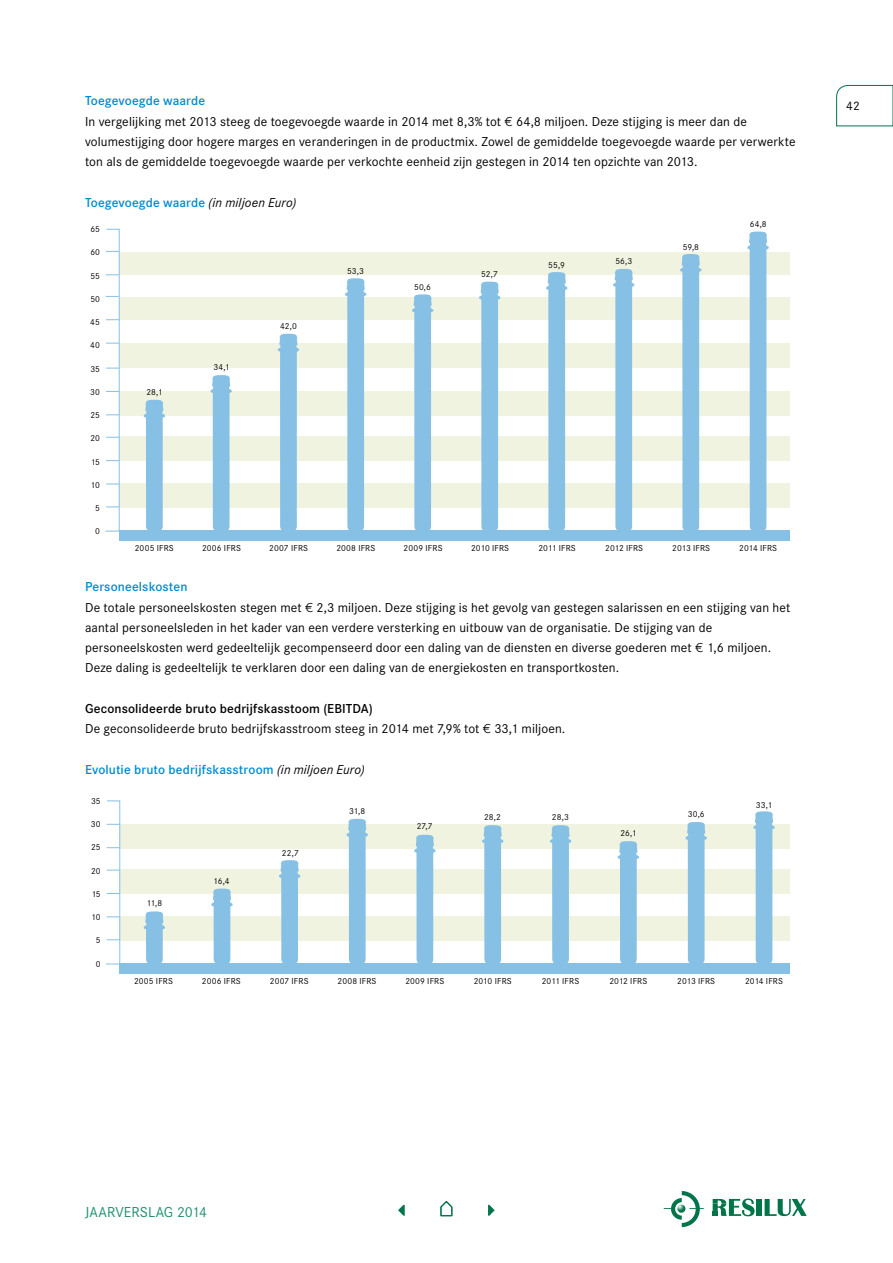
<style>
.page{position:relative;width:893px;height:1263px;background:#fff}
.page>*{position:absolute;margin:0;border:0;box-sizing:border-box;transform-origin:0 0}
.t1{font:15px "Corporate S";color:#1f906f}
.t2{font:13.5px/20.2px "Corporate S";letter-spacing:.01em;color:#000}
.t3{font:600 13.5px "Corporate S";letter-spacing:.005em;color:#008bd2}
.t4{font:12.75px "Corporate S";color:#000}
.t5{font:9px "Corporate S";letter-spacing:.015em;color:#000}
.s1{font-weight:600;color:#008bd2}
.s2{font-family:"Euro Sans ITC"}
.s3{font-weight:400;font-style:italic;color:#000}
.s4{font-weight:600}
</style>
<div class="page">
<div style="left:119px;top:916px;width:671px;height:25px;background:#f0f3e0"></div>
<div style="left:119px;top:824px;width:671px;height:24px;background:#f0f3e0"></div>
<div style="left:119px;top:869px;width:671px;height:25px;background:#f0f3e0"></div>
<svg style="left:106px;top:800px;width:15px;height:165px"></svg>
<svg style="left:144px;top:911px;width:21px;height:52px"></svg>
<svg style="left:211px;top:888px;width:22px;height:75px"></svg>
<svg style="left:279px;top:860px;width:21px;height:103px"></svg>
<svg style="left:347px;top:819px;width:21px;height:144px"></svg>
<svg style="left:414px;top:835px;width:21px;height:128px;background:#9dcbe7"></svg>
<svg style="left:482px;top:825px;width:21px;height:138px"></svg>
<svg style="left:550px;top:825px;width:21px;height:138px"></svg>
<svg style="left:618px;top:841px;width:21px;height:122px"></svg>
<svg style="left:685px;top:822px;width:22px;height:141px"></svg>
<svg style="left:753px;top:811px;width:22px;height:152px"></svg>
<div style="left:120px;top:963px;width:670px;height:10px;background:#87c0e5"></div>
<div style="left:119px;top:483px;width:671px;height:25px;background:#f0f3e0"></div>
<div style="left:119px;top:391px;width:671px;height:24px;background:#f0f3e0"></div>
<div style="left:119px;top:437px;width:671px;height:24px;background:#f0f3e0"></div>
<div style="left:119px;top:344px;width:671px;height:24px;background:#f0f3e0"></div>
<div style="left:119px;top:297px;width:671px;height:23px;background:#f0f3e0"></div>
<div style="left:119px;top:252px;width:671px;height:23px;background:#f0f3e0"></div>
<svg style="left:144px;top:400px;width:21px;height:130px"></svg>
<svg style="left:210px;top:375px;width:22px;height:155px"></svg>
<svg style="left:278px;top:334px;width:21px;height:196px"></svg>
<svg style="left:345px;top:278px;width:21px;height:252px"></svg>
<svg style="left:412px;top:294px;width:21px;height:236px"></svg>
<svg style="left:479px;top:282px;width:21px;height:248px"></svg>
<svg style="left:546px;top:272px;width:21px;height:258px"></svg>
<svg style="left:613px;top:269px;width:21px;height:261px"></svg>
<svg style="left:680px;top:254px;width:21px;height:276px;background:#9dcbe6"></svg>
<div style="left:119px;top:530px;width:671px;height:11px;background:#87c0e5"></div>
<svg style="left:747px;top:232px;width:22px;height:298px"></svg>
<svg style="left:105px;top:228px;width:15px;height:304px"></svg>
<svg style="left:713px;top:1198px;width:42px;height:18px"></svg>
<div style="left:757px;top:1199px;width:5px;height:17px;background:#00754a"></div>
<svg style="left:765px;top:1199px;width:42px;height:17px"></svg>
<svg style="left:664px;top:1191px;width:40px;height:36px"></svg>
<svg style="left:836px;top:85px;width:57px;height:41px"></svg>
<svg style="left:488px;top:1205px;width:7px;height:11px"></svg>
<svg style="left:398px;top:1205px;width:7px;height:11px"></svg>
<svg style="left:440px;top:1201px;width:13px;height:16px"></svg>
<p class="t2" style="left:85px;top:91px;width:712px"><span class="s1">Toegevoegde waarde<br></span>In vergelijking met 2013 steeg de toegevoegde waarde in 2014 met 8,3% tot <span class="s2">E</span> 64,8 miljoen. Deze stijging is meer dan de volumestijging door hogere marges en veranderingen in de productmix. Zowel de gemiddelde toegevoegde waarde per verwerkte ton als de gemiddelde toegevoegde waarde per verkochte eenheid zijn gestegen in 2014 ten opzichte van 2013.</p>
<p class="t3" style="left:85px;top:194px;width:213px">Toegevoegde waarde <span class="s3">(in miljoen Euro)</span></p>
<p class="t5" style="left:90px;top:224px;width:11px">65</p>
<p class="t5" style="left:90px;top:247px;width:11px">60</p>
<p class="t5" style="left:90px;top:271px;width:11px">55</p>
<p class="t5" style="left:90px;top:294px;width:11px">50</p>
<p class="t5" style="left:90px;top:317px;width:11px">45</p>
<p class="t5" style="left:90px;top:340px;width:11px">40</p>
<p class="t5" style="left:90px;top:364px;width:11px">35</p>
<p class="t5" style="left:90px;top:387px;width:11px">30</p>
<p class="t5" style="left:91px;top:410px;width:11px">25</p>
<p class="t5" style="left:90px;top:433px;width:11px">20</p>
<p class="t5" style="left:91px;top:457px;width:11px">15</p>
<p class="t5" style="left:91px;top:480px;width:11px">10</p>
<p class="t5" style="left:95px;top:503px;width:6px">5</p>
<p class="t5" style="left:95px;top:526px;width:6px">0</p>
<p class="t5" style="left:147px;top:387px;width:18px">28,1</p>
<p class="t5" style="left:213px;top:362px;width:18px">34,1</p>
<p class="t5" style="left:280px;top:321px;width:18px">42,0</p>
<p class="t5" style="left:347px;top:266px;width:19px">53,3</p>
<p class="t5" style="left:414px;top:282px;width:18px">50,6</p>
<p class="t5" style="left:481px;top:269px;width:18px">52,7</p>
<p class="t5" style="left:548px;top:260px;width:18px">55,9</p>
<p class="t5" style="left:615px;top:256px;width:19px">56,3</p>
<p class="t5" style="left:683px;top:242px;width:18px">59,8</p>
<p class="t5" style="left:750px;top:219px;width:19px">64,8</p>
<p class="t5" style="left:135px;top:543px;width:40px">2005 IFRS</p>
<p class="t5" style="left:202px;top:543px;width:40px">2006 IFRS</p>
<p class="t5" style="left:269px;top:543px;width:40px">2007 IFRS</p>
<p class="t5" style="left:336px;top:543px;width:41px">2008 IFRS</p>
<p class="t5" style="left:404px;top:543px;width:40px">2009 IFRS</p>
<p class="t5" style="left:471px;top:543px;width:40px">2010 IFRS</p>
<p class="t5" style="left:538px;top:543px;width:39px">2011 IFRS</p>
<p class="t5" style="left:605px;top:543px;width:39px">2012 IFRS</p>
<p class="t5" style="left:672px;top:543px;width:39px">2013 IFRS</p>
<p class="t5" style="left:739px;top:543px;width:39px">2014 IFRS</p>
<p class="t2" style="left:85px;top:577px;width:707px"><span class="s1">Personeelskosten<br></span>De totale personeelskosten stegen met <span class="s2">E</span> 2,3 miljoen. Deze stijging is het gevolg van gestegen salarissen en een stijging van het aantal personeelsleden in het kader van een verdere versterking en uitbouw van de organisatie. De stijging van de personeelskosten werd gedeeltelijk gecompenseerd door een daling van de diensten en diverse goederen met <span class="s2">E</span> 1,6 miljoen.<br>Deze daling is gedeeltelijk te verklaren door een daling van de energiekosten en transportkosten.</p>
<p class="t2" style="left:85px;top:698px;width:482px"><span class="s4">Geconsolideerde bruto bedrijfskasstoom (EBITDA)<br></span>De geconsolideerde bruto bedrijfskasstroom steeg in 2014 met 7,9% tot <span class="s2">E</span> 33,1 miljoen.</p>
<p class="t3" style="left:85px;top:761px;width:281px">Evolutie bruto bedrijfskasstroom <span class="s3">(in miljoen Euro)</span></p>
<p class="t5" style="left:91px;top:796px;width:11px">35</p>
<p class="t5" style="left:91px;top:819px;width:11px">30</p>
<p class="t5" style="left:91px;top:842px;width:11px">25</p>
<p class="t5" style="left:91px;top:866px;width:11px">20</p>
<p class="t5" style="left:91px;top:889px;width:11px">15</p>
<p class="t5" style="left:91px;top:912px;width:11px">10</p>
<p class="t5" style="left:96px;top:935px;width:6px">5</p>
<p class="t5" style="left:96px;top:959px;width:6px">0</p>
<p class="t5" style="left:134px;top:976px;width:40px">2005 IFRS</p>
<p class="t5" style="left:202px;top:976px;width:40px">2006 IFRS</p>
<p class="t5" style="left:270px;top:976px;width:40px">2007 IFRS</p>
<p class="t5" style="left:338px;top:976px;width:41px">2008 IFRS</p>
<p class="t5" style="left:405px;top:976px;width:40px">2009 IFRS</p>
<p class="t5" style="left:474px;top:976px;width:40px">2010 IFRS</p>
<p class="t5" style="left:542px;top:976px;width:39px">2011 IFRS</p>
<p class="t5" style="left:609px;top:976px;width:39px">2012 IFRS</p>
<p class="t5" style="left:677px;top:976px;width:39px">2013 IFRS</p>
<p class="t5" style="left:745px;top:976px;width:39px">2014 IFRS</p>
<p class="t5" style="left:756px;top:800px;width:18px">33,1</p>
<p class="t5" style="left:349px;top:806px;width:18px">31,8</p>
<p class="t5" style="left:688px;top:808px;width:19px">30,6</p>
<p class="t5" style="left:484px;top:812px;width:18px">28,2</p>
<p class="t5" style="left:552px;top:812px;width:18px">28,3</p>
<p class="t5" style="left:417px;top:821px;width:18px">27,7</p>
<p class="t5" style="left:620px;top:828px;width:18px">26,1</p>
<p class="t5" style="left:282px;top:848px;width:18px">22,7</p>
<p class="t5" style="left:213px;top:876px;width:18px">16,4</p>
<p class="t5" style="left:146px;top:898px;width:17px">11,8</p>
<p class="t4" style="left:846px;top:99px;width:15px">42</p>
<p class="t1" style="left:85px;top:1203px;width:124px">jaarverslag 2014</p>
</div>
